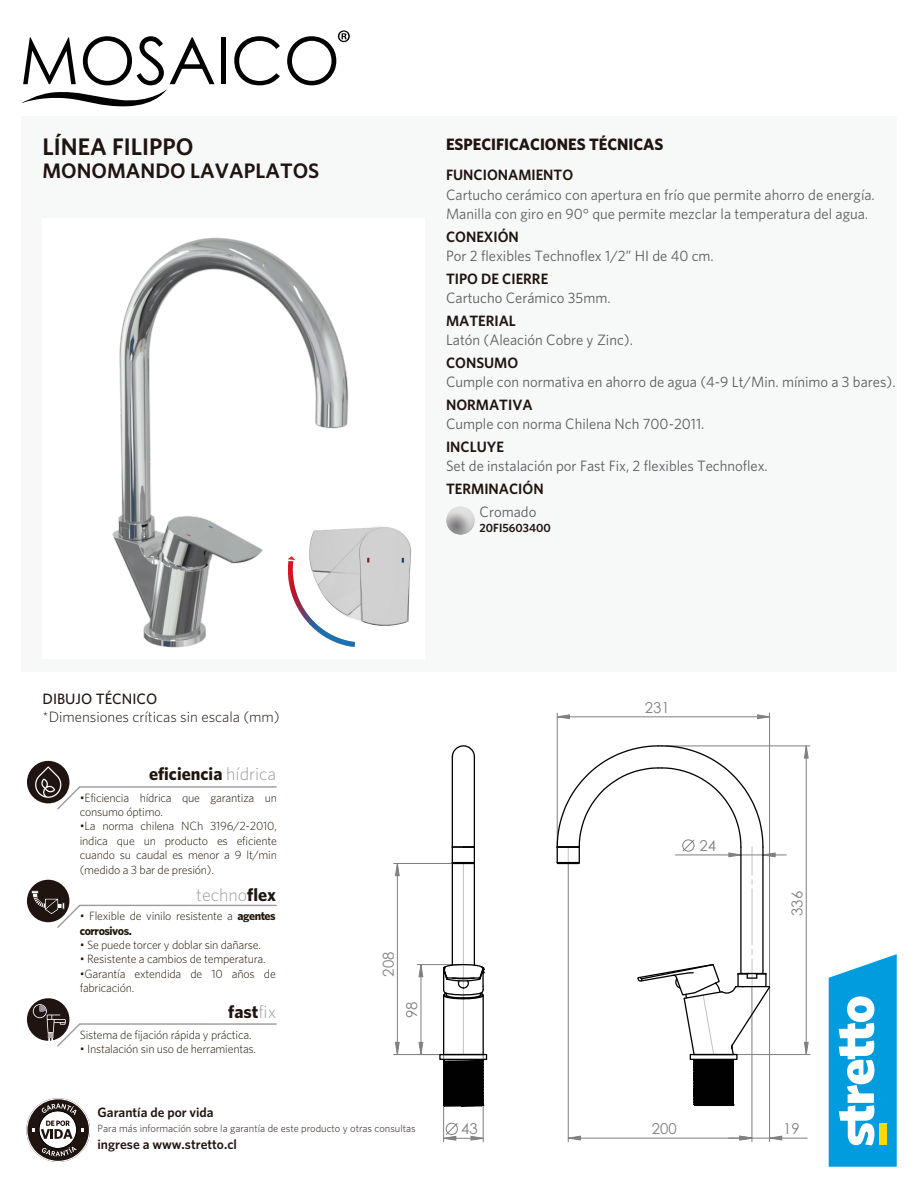
<style>
.page{position:relative;width:918px;height:1188px;background:#fff}
.page>*{position:absolute;margin:0;border:0;box-sizing:border-box;transform-origin:0 0}
.t1{font:600 24px "Whitney";color:#1f1410}
.t2{font:600 21px "Whitney";color:#1f1410}
.t3{font:700 18px "Whitney";color:#1f1410}
.t4{font:300 18px "Whitney";color:#9d9ba0}
.t5{font:700 16.5px "Whitney";color:#1f1410}
.t6{font:15px "Whitney";color:#5c5b5f}
.t7{font:15px/19.5px "Whitney";color:#5c5b5f}
.t8{font:15px "Whitney Semibold SC";color:#1f1410}
.t9{font:600 15px "Whitney";color:#1f1410}
.t10{font:300 15px "Whitney";color:#1f1410}
.t11{font:15px "Century Gothic";color:#818081}
.t12{font:500 15px "Whitney";color:#1f1410}
.t13{font:600 13.5px "Whitney";color:#1f1410}
.t14{font:300 12px/14.4px "Whitney";letter-spacing:-.015em;color:#211607}
.t15{font:600 12px "Whitney";color:#1f1410}
.t16{font:300 10.5px "Whitney";color:#1f1410}
.s1{font-weight:300;color:#9d9ba0}
.s2{font-weight:700;color:#1f1410}
.s3{font-weight:700}
</style>
<div class="page">
<div style="left:21px;top:117px;width:876px;height:555px;background:#f7f8f8"></div>
<div style="left:42px;top:218px;width:383px;height:440px;background:#fff"></div>
<svg style="left:26px;top:1098px;width:64px;height:64px"></svg>
<svg style="left:22px;top:36px;width:193px;height:71px"></svg>
<div style="left:221px;top:37px;width:5px;height:47px;background:#020101"></div>
<svg style="left:234px;top:36px;width:46px;height:49px"></svg>
<svg style="left:287px;top:30px;width:63px;height:55px"></svg>
<svg style="left:829px;top:954px;width:68px;height:213px"></svg>
<svg style="left:27px;top:761px;width:250px;height:49px"></svg>
<svg style="left:27px;top:880px;width:250px;height:48px"></svg>
<svg style="left:27px;top:998px;width:250px;height:49px"></svg>
<svg style="left:446px;top:506px;width:29px;height:29px"></svg>
<svg style="left:447px;top:507px;width:27px;height:27px"></svg>
<img style="left:112px;top:237px;width:237px;height:411px">
<hr style="left:770px;top:1138px;width:37px;height:1px;background:#818081">
<hr style="left:752px;top:987px;width:1px;height:155px;background:#818081">
<hr style="left:769px;top:986px;width:1px;height:156px;background:#818081">
<hr style="left:568px;top:1138px;width:184px;height:1px;background:#818081">
<hr style="left:568px;top:863px;width:1px;height:279px;background:#818081">
<hr style="left:421px;top:965px;width:1px;height:90px;background:#818081">
<hr style="left:417px;top:964px;width:43px;height:1px;background:#818081">
<hr style="left:397px;top:863px;width:1px;height:192px;background:#818081">
<hr style="left:394px;top:1054px;width:66px;height:1px;background:#818081">
<hr style="left:394px;top:863px;width:66px;height:1px;background:#818081">
<hr style="left:557px;top:717px;width:213px;height:1px;background:#818081">
<hr style="left:557px;top:713px;width:1px;height:134px;background:#818081">
<hr style="left:769px;top:713px;width:1px;height:274px;background:#818081">
<hr style="left:463px;top:863px;width:1px;height:102px;background:#c1c1c0">
<hr style="left:463px;top:965px;width:1px;height:90px;background:#c1c1c0">
<hr style="left:444px;top:1138px;width:39px;height:1px;background:#818081">
<hr style="left:443px;top:1055px;width:1px;height:87px;background:#818081">
<hr style="left:483px;top:1055px;width:1px;height:87px;background:#818081">
<hr style="left:806px;top:746px;width:1px;height:309px;background:#818081">
<hr style="left:737px;top:1054px;width:73px;height:1px;background:#818081">
<hr style="left:666px;top:746px;width:144px;height:1px;background:#818081">
<svg style="left:568px;top:1136px;width:13px;height:4px"></svg>
<svg style="left:729px;top:1136px;width:53px;height:4px"></svg>
<svg style="left:419px;top:1042px;width:4px;height:12px"></svg>
<svg style="left:419px;top:965px;width:4px;height:12px"></svg>
<svg style="left:395px;top:1042px;width:5px;height:12px"></svg>
<svg style="left:395px;top:864px;width:5px;height:12px"></svg>
<svg style="left:557px;top:714px;width:13px;height:5px"></svg>
<svg style="left:757px;top:714px;width:12px;height:5px"></svg>
<svg style="left:471px;top:1136px;width:13px;height:5px"></svg>
<svg style="left:804px;top:1042px;width:5px;height:12px"></svg>
<svg style="left:804px;top:745px;width:5px;height:13px"></svg>
<svg style="left:451px;top:745px;width:24px;height:13px"></svg>
<svg style="left:451px;top:846px;width:24px;height:19px"></svg>
<hr style="left:443px;top:995px;width:1px;height:60px;background:#030202">
<hr style="left:483px;top:995px;width:1px;height:60px;background:#030202">
<svg style="left:442px;top:963px;width:43px;height:37px"></svg>
<hr style="left:474px;top:863px;width:1px;height:102px;background:#030202">
<hr style="left:452px;top:863px;width:1px;height:102px;background:#030202">
<hr style="left:452px;top:757px;width:1px;height:90px;background:#030202">
<hr style="left:474px;top:757px;width:1px;height:90px;background:#030202">
<div style="left:439px;top:1054px;width:48px;height:6px;border:1px solid #030202"></div>
<svg style="left:443px;top:1054px;width:44px;height:53px"></svg>
<svg style="left:443px;top:1122px;width:16px;height:19px"></svg>
<svg style="left:556px;top:745px;width:230px;height:361px"></svg>
<img style="left:309px;top:526px;width:103px;height:122px">
<img style="left:289px;top:561px;width:65px;height:86px">
<svg style="left:288px;top:556px;width:7px;height:4px"></svg>
<h1 class="t1" style="left:43px;top:133px;width:152px">LÍNEA FILIPPO</h1>
<h2 class="t2" style="left:43px;top:158px;width:278px">MONOMANDO LAVAPLATOS</h2>
<h3 class="t5" style="left:446px;top:134px;width:219px">ESPECIFICACIONES TÉCNICAS</h3>
<p class="t9" style="left:446px;top:166px;width:129px">FUNCIONAMIENTO</p>
<p class="t7" style="left:446px;top:184px;width:430px">Cartucho cerámico con apertura en frío que permite ahorro de energía.<br>Manilla con giro en 90° que permite mezclar la temperatura del agua.</p>
<p class="t9" style="left:446px;top:227px;width:74px">CONEXIÓN</p>
<p class="t6" style="left:446px;top:247px;width:269px">Por 2 flexibles Technoflex 1/2” HI de 40 cm.</p>
<p class="t9" style="left:446px;top:269px;width:104px">TIPO DE CIERRE</p>
<p class="t6" style="left:446px;top:289px;width:166px">Cartucho Cerámico 35mm.</p>
<p class="t8" style="left:446px;top:311px;width:71px">MATERIAL</p>
<p class="t6" style="left:446px;top:331px;width:188px">Latón (Aleación Cobre y Zinc).</p>
<p class="t8" style="left:446px;top:353px;width:74px">CONSUMO</p>
<p class="t6" style="left:446px;top:373px;width:451px">Cumple con normativa en ahorro de agua (4-9 Lt/Min. mínimo a 3 bares).</p>
<p class="t8" style="left:446px;top:395px;width:88px">NORMATIVA</p>
<p class="t6" style="left:446px;top:415px;width:260px">Cumple con norma Chilena Nch 700-2011.</p>
<p class="t8" style="left:446px;top:437px;width:59px">INCLUYE</p>
<p class="t6" style="left:446px;top:457px;width:323px">Set de instalación por Fast Fix, 2 flexibles Technoflex.</p>
<p class="t8" style="left:446px;top:479px;width:99px">TERMINACIÓN</p>
<p class="t6" style="left:480px;top:503px;width:58px">Cromado</p>
<p class="t15" style="left:480px;top:521px;width:73px">20FI5603400</p>
<p class="t12" style="left:43px;top:690px;width:116px">DIBUJO TÉCNICO</p>
<p class="t10" style="left:43px;top:708px;width:239px">*Dimensiones críticas sin escala (mm)</p>
<h3 class="t3" style="left:149px;top:763px;width:129px">eficiencia <span class="s1">hídrica</span></h3>
<p class="t14" style="left:80px;top:790px;width:199px">•Eficiencia hídrica que garantiza un consumo óptimo.</p>
<p class="t14" style="left:80px;top:819px;width:199px;text-align:justify">•La norma chilena NCh 3196/2-2010, indica que un producto es eficiente cuando su caudal es menor a 9 lt/min (medido a 3 bar de presión).</p>
<h3 class="t4" style="left:196px;top:884px;width:81px">techno<span class="s2">flex</span></h3>
<p class="t14" style="left:80px;top:909px;width:198px">• Flexible de vinilo resistente a <span class="s3">agentes corrosivos.</span></p>
<p class="t14" style="left:80px;top:937px;width:183px">• Se puede torcer y doblar sin dañarse.</p>
<p class="t14" style="left:80px;top:952px;width:187px">• Resistente a cambios de temperatura.</p>
<p class="t14" style="left:80px;top:966px;width:198px">•Garantía extendida de 10 años de fabricación.</p>
<h3 class="t3" style="left:228px;top:1001px;width:49px">fast<span class="s1">fix</span></h3>
<p class="t14" style="left:80px;top:1028px;width:173px">Sistema de fijación rápida y práctica.</p>
<p class="t14" style="left:80px;top:1042px;width:178px">• Instalación sin uso de herramientas.</p>
<p class="t11" style="left:378px;top:977px;width:26px;rotate:-90deg">208</p>
<p class="t11" style="left:401px;top:1018px;width:18px;rotate:-90deg">98</p>
<p class="t13" style="left:98px;top:1105px;width:118px">Garantía de por vida</p>
<p class="t16" style="left:98px;top:1123px;width:320px">Para más información sobre la garantía de este producto y otras consultas</p>
<p class="t13" style="left:98px;top:1136px;width:141px">ingrese a www.stretto.cl</p>
<p class="t11" style="left:461px;top:1118px;width:18px">43</p>
<p class="t11" style="left:645px;top:697px;width:26px">231</p>
<p class="t11" style="left:700px;top:835px;width:18px">24</p>
<p class="t11" style="left:787px;top:916px;width:26px;rotate:-90deg">336</p>
<p class="t11" style="left:652px;top:1118px;width:26px">200</p>
<p class="t11" style="left:783px;top:1118px;width:18px">19</p>
</div>
